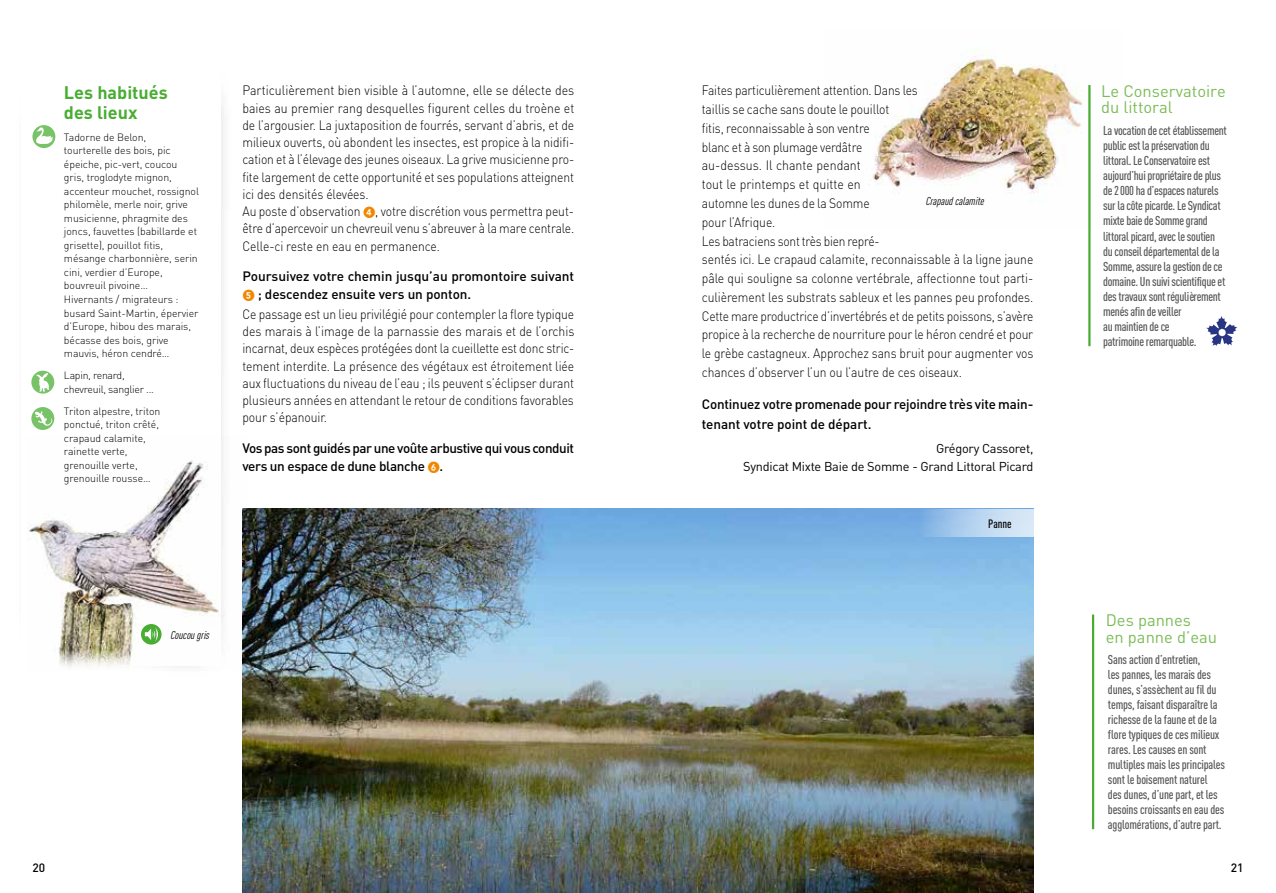
<style>
.page{position:relative;width:1276px;height:893px;background:#fff}
.page>*{position:absolute;margin:0;border:0;box-sizing:border-box;transform-origin:0 0}
.t1{font:700 18px/19.5px "DIN Pro";color:#49ad33}
.t2{font:16.5px/16.5px "DIN Pro";color:#7cbc58}
.t3{font:300 13.5px/18.8px "DIN Pro";letter-spacing:-.005em;color:#000;scale:.89 1}
.t4{font:300 13.5px/17.2px "DIN Pro";letter-spacing:-.005em;color:#000;scale:.92 1}
.t5{font:300 13.5px/17.2px "DIN Pro";letter-spacing:-.005em;color:#000;text-align:justify;scale:.9 1}
.t6{font:500 13.5px/18px "DIN Pro";letter-spacing:-.015em;color:#000}
.t7{font:500 12.75px/15.1px "DIN Cond";letter-spacing:-.025em;color:#575756}
.t8{font:12.75px/18px "DIN Pro";letter-spacing:-.02em;color:#000;text-align:right}
.t9{font:500 12px "DIN Cond";letter-spacing:-.005em;color:#000}
.t10{font:500 12px "DIN Pro";color:#000}
.t11{font:italic 11.25px "DIN Cond";color:#000}
.t12{font:300 10.5px/13.5px "DIN Pro";letter-spacing:-.005em;color:#000}
.t13{font:300 10.5px/13.5px "DIN Pro";letter-spacing:-.025em;color:#000}
.s1{font-family:"Balades Nature";font-weight:400;font-size:14.25px;color:#f18700}
</style>
<div class="page">
<img style="left:242px;top:509px;width:791px;height:384px">
<svg style="left:32px;top:125px;width:23px;height:23px"></svg>
<svg style="left:36px;top:127px;width:17px;height:17px"></svg>
<svg style="left:31px;top:371px;width:23px;height:23px"></svg>
<svg style="left:35px;top:373px;width:14px;height:19px"></svg>
<svg style="left:31px;top:407px;width:23px;height:23px"></svg>
<svg style="left:35px;top:411px;width:17px;height:15px"></svg>
<img style="left:873px;top:50px;width:218px;height:178px">
<img style="left:28px;top:436px;width:219px;height:235px">
<hr style="left:1092px;top:615px;width:2px;height:214px;background:#49ad33">
<svg style="left:919px;top:509px;width:115px;height:28px;background:#b2d0ee"></svg>
<svg style="left:141px;top:624px;width:21px;height:21px"></svg>
<hr style="left:1088px;top:85px;width:2px;height:261px;background:#49ad33">
<svg style="left:1206px;top:316px;width:31px;height:30px"></svg>
<h1 class="t1" style="left:64px;top:82px;width:105px">Les habitués des lieux</h1>
<p class="t12" style="left:64px;top:130px;width:137px">Tadorne de Belon,<br>tourterelle des bois, pic épeiche, pic-vert, coucou gris, troglodyte mignon, accenteur mouchet, rossignol philomèle, merle noir, grive musicienne, phragmite des joncs, fauvettes (babillarde et grisette), pouillot fitis, mésange charbonnière, serin cini, verdier d’Europe, bouvreuil pivoine…<br>Hivernants / migrateurs : busard Saint-Martin, épervier d’Europe, hibou des marais, bécasse des bois, grive mauvis, héron cendré…</p>
<p class="t13" style="left:64px;top:368px;width:91px">Lapin, renard, chevreuil, sanglier ...</p>
<p class="t12" style="left:64px;top:404px;width:98px">Triton alpestre, triton ponctué, triton crêté, crapaud calamite, rainette verte, grenouille verte, grenouille rousse…</p>
<p class="t4" style="left:242px;top:81px;width:362px">Particulièrement bien visible à l’automne, elle se délecte des baies au premier rang desquelles figurent celles du troène et de l’argousier. La juxtaposition de fourrés, servant d’abris, et de milieux ouverts, où abondent les insectes, est propice à la nidifi&shy;cation et à l’élevage des jeunes oiseaux. La grive musicienne pro&shy;fite largement de cette opportunité et ses populations atteignent ici des densités élevées.<br>Au poste d’observation <span class="s1">d</span>, votre discrétion vous permettra peut&shy;être d’apercevoir un chevreuil venu s’abreuver à la mare centrale.<br>Celle-ci reste en eau en permanence.</p>
<p class="t6" style="left:242px;top:267px;width:333px">Poursuivez votre chemin jusqu’au promontoire suivant <span class="s1">e</span> ; descendez ensuite vers un ponton.</p>
<p class="t5" style="left:242px;top:305px;width:370px">Ce passage est un lieu privilégié pour contempler la flore typique des marais à l’image de la parnassie des marais et de l’orchis incarnat, deux espèces protégées dont la cueillette est donc stric&shy;tement interdite. La présence des végétaux est étroitement liée aux fluctuations du niveau de l’eau ; ils peuvent s’éclipser durant plusieurs années en attendant le retour de conditions favorables pour s’épanouir.</p>
<p class="t6" style="left:242px;top:439px;width:333px">Vos pas sont guidés par une voûte arbustive qui vous conduit vers un espace de dune blanche <span class="s1">f</span>.</p>
<p class="t11" style="left:170px;top:628px;width:43px">Coucougris</p>
<p class="t3" style="left:702px;top:81px;width:374px">Faites particulièrement attention. Dans les<br>taillis se cache sans doute le pouillot<br>fitis, reconnaissable à son ventre<br>blanc et à son plumage verdâtre<br>au-dessus. Il chante pendant<br>tout le printemps et quitte en<br>automne les dunes de la Somme<br>pour l’Afrique.<br>Les batraciens sont très bien repré-<br>sentés ici. Le crapaud calamite, reconnaissable à la ligne jaune pâle qui souligne sa colonne vertébrale, affectionne tout parti&shy;culièrement les substrats sableux et les pannes peu profondes.<br>Cette mare productrice d’invertébrés et de petits poissons, s’avère propice à la recherche de nourriture pour le héron cendré et pour le grèbe castagneux. Approchez sans bruit pour augmenter vos chances d’observer l’un ou l’autre de ces oiseaux.</p>
<p class="t6" style="left:702px;top:394px;width:333px;line-height:19.5px">Continuez votre promenade pour rejoindre très vite main&shy;tenant votre point de départ.</p>
<p class="t8" style="left:743px;top:439px;width:292px">Grégory Cassoret,<br>Syndicat Mixte Baie de Somme - Grand Littoral Picard</p>
<p class="t11" style="left:925px;top:195px;width:62px">Crapaudcalamite</p>
<p class="t9" style="left:988px;top:516px;width:25px">Panne</p>
<p class="t2" style="left:1101px;top:82px;width:126px">Le Conservatoire du littoral</p>
<p class="t7" style="left:1103px;top:123px;width:125px">La vocation de cet établissement public est la préservation du littoral. Le Conservatoire est aujourd’hui propriétaire de plus de 2000 ha d’espaces naturels sur la côte picarde. Le Syndicat mixte baie de Somme grand littoral picard, avec le soutien du conseil départemental de la<br>Somme, assure la gestion de ce domaine. Un suivi scientifique et des travaux sont régulièrement menés afin de veiller<br>au maintien de ce<br>patrimoine remarquable.</p>
<p class="t2" style="left:1106px;top:611px;width:113px">Des pannes<br>en panne d’eau</p>
<p class="t7" style="left:1108px;top:652px;width:119px">Sans action d’entretien,<br>les pannes, les marais des dunes, s’assèchent au fil du temps, faisant disparaître la richesse de la faune et de la flore typiques de ces milieux rares. Les causes en sont multiples mais les principales sont le boisement naturel<br>des dunes, d’une part, et les besoins croissants en eau des agglomérations, d’autre part.</p>
<p class="t10" style="left:32px;top:860px;width:14px">20</p>
<p class="t10" style="left:1230px;top:860px;width:14px">21</p>
</div>
